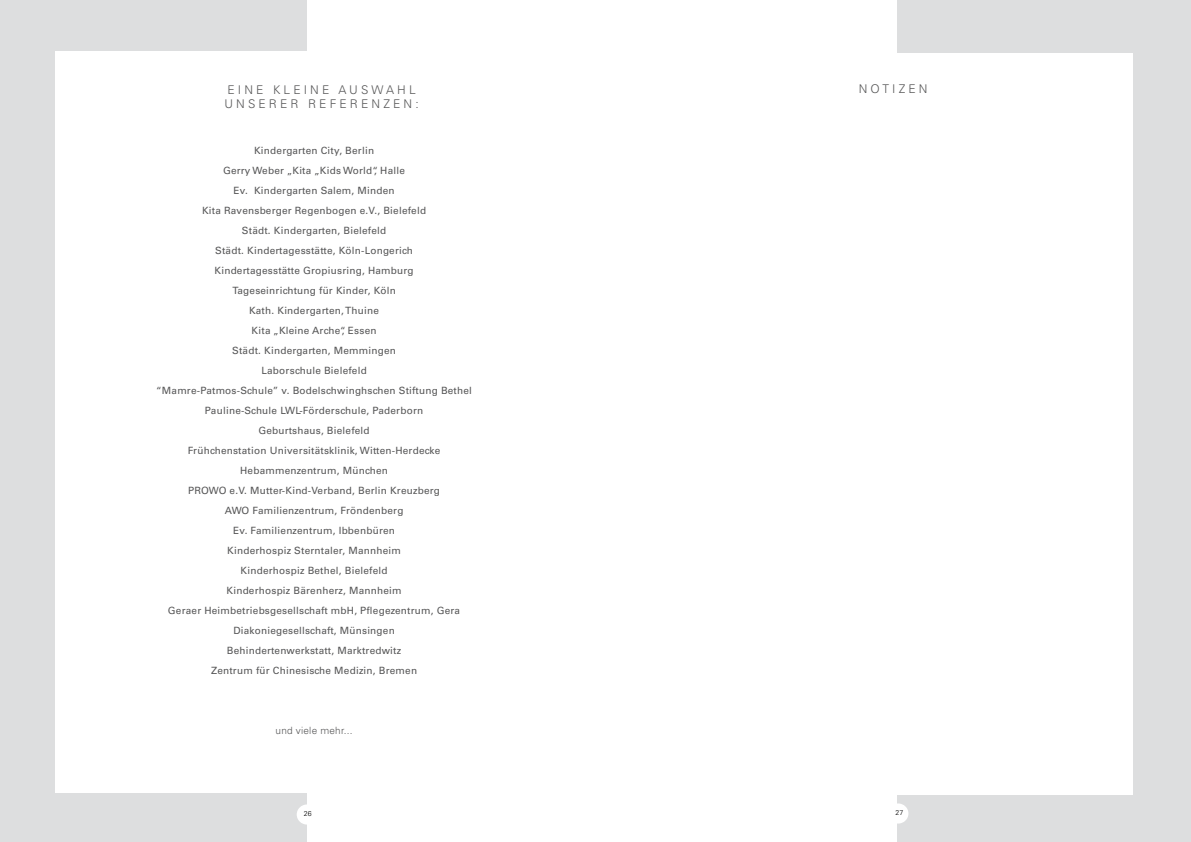
<style>
.page{position:relative;width:1191px;height:842px;background:#fff}
.page>*{position:absolute;margin:0;border:0;box-sizing:border-box;transform-origin:0 0}
.t1{font:300 12px/14.4px "Univers LT Std";letter-spacing:.26em;color:#555556}
.t2{font:10px/20px "Univers LT Std";letter-spacing:.02em;color:#555556;text-align:center}
.t3{font:300 10px "Univers LT Std";letter-spacing:.02em;color:#555556}
.t4{font:300 7px "Univers LT Std";color:#000}
</style>
<div class="page">
<div style="left:0;top:0;width:307px;height:842px;background:#dddedf"></div>
<div style="left:55px;top:51px;width:257px;height:741px;background:#fff"></div>
<div style="left:897px;top:0;width:294px;height:842px;background:#dddedf"></div>
<div style="left:876px;top:53px;width:257px;height:741px;background:#fff"></div>
<div style="left:297px;top:804px;width:20px;height:20px;background:#fff;border-radius:50%"></div>
<div style="left:888px;top:803px;width:20px;height:20px;background:#fff;border-radius:50%"></div>
<p class="t1" style="left:224px;top:82px;width:196px">EINE KLEINE AUSWAHL<br>UNSERER REFERENZEN:</p>
<p class="t1" style="left:859px;top:82px;width:70px">NOTIZEN</p>
<p class="t2" style="left:156px;top:141px;width:317px">Kindergarten City, Berlin<br>Gerry Weber „Kita „Kids World“, Halle<br>Ev. Kindergarten Salem, Minden<br>Kita Ravensberger Regenbogen e.V., Bielefeld<br>Städt. Kindergarten, Bielefeld<br>Städt. Kindertagesstätte, Köln-Longerich<br>Kindertagesstätte Gropiusring, Hamburg<br>Tageseinrichtung für Kinder, Köln<br>Kath. Kindergarten, Thuine<br>Kita „Kleine Arche“, Essen<br>Städt. Kindergarten, Memmingen<br>Laborschule Bielefeld<br>“Mamre-Patmos-Schule” v. Bodelschwinghschen Stiftung Bethel Pauline-Schule LWL-Förderschule, Paderborn<br>Geburtshaus, Bielefeld<br>Frühchenstation Universitätsklinik, Witten-Herdecke Hebammenzentrum, München<br>PROWO e.V. Mutter-Kind-Verband, Berlin Kreuzberg<br>AWO Familienzentrum, Fröndenberg<br>Ev. Familienzentrum, Ibbenbüren<br>Kinderhospiz Sterntaler, Mannheim<br>Kinderhospiz Bethel, Bielefeld<br>Kinderhospiz Bärenherz, Mannheim<br>Geraer Heimbetriebsgesellschaft mbH, Pflegezentrum, Gera Diakoniegesellschaft, Münsingen<br>Behindertenwerkstatt, Marktredwitz<br>Zentrum für Chinesische Medizin, Bremen</p>
<p class="t3" style="left:276px;top:725px;width:78px">und viele mehr...</p>
<p class="t4" style="left:304px;top:809px;width:9px">26</p>
<p class="t4" style="left:895px;top:808px;width:9px">27</p>
</div>
